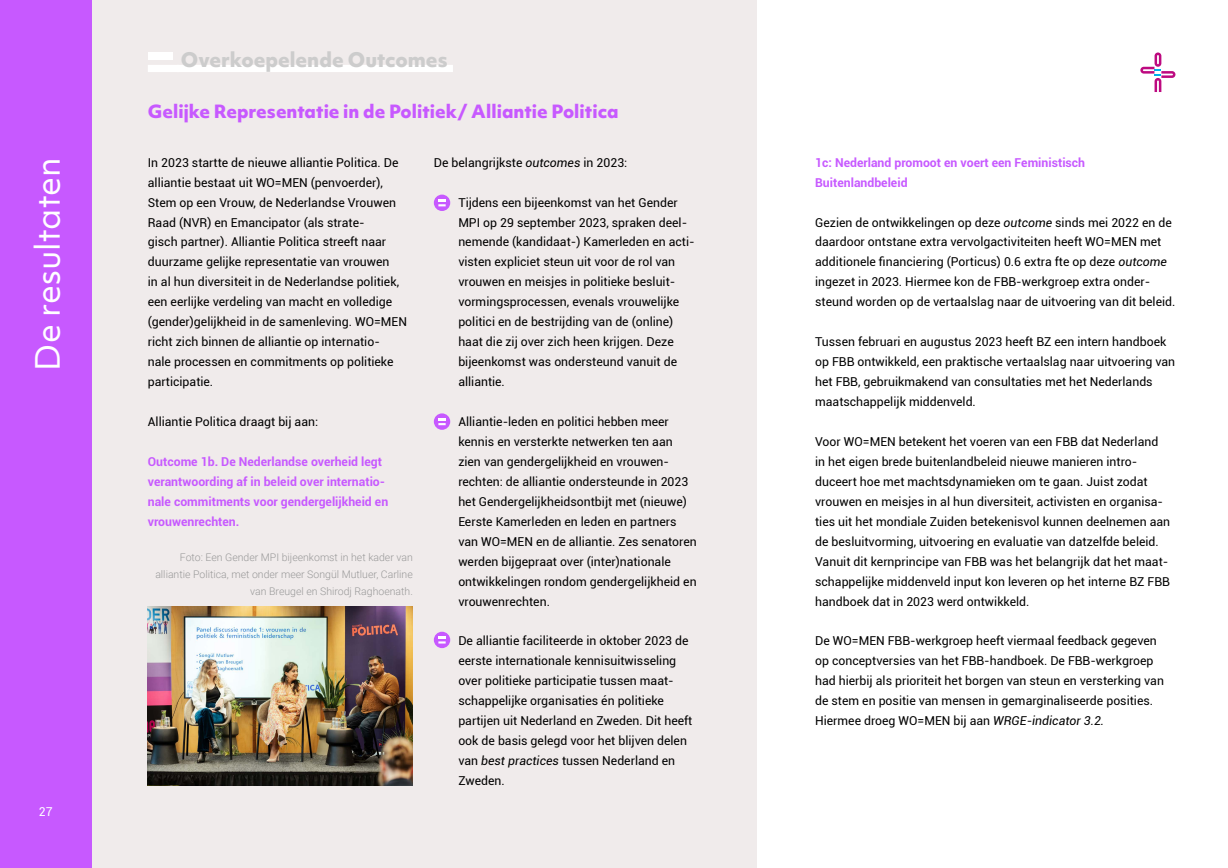
<style>
.page{position:relative;width:1228px;height:868px;background:#fff}
.page>*{position:absolute;margin:0;border:0;box-sizing:border-box;transform-origin:0 0}
.t1{font:32.13px "Objektiv Mk 1";color:#fff}
.t2{font:800 19.29px "Objektiv Mk 1";color:#ccc}
.Tussenkop{font:800 17.5px "Objektiv Mk 1";color:#c759ff}
.Body{font:12.25px/19.9px "Roboto";color:#000}
.Body-2{font:700 12.25px/19.9px "Roboto";color:#c759ff}
.t3{font:12.25px "Roboto";color:#fff}
.Body-3{font:300 10.5px/17.1px "Roboto";color:#999;text-align:right}
.s1{font-style:italic}
</style>
<div class="page">
<div style="left:0;top:0;width:757px;height:868px;background:#f0ebeb"></div>
<div style="left:0;top:0;width:92px;height:868px;background:#c759ff"></div>
<div style="left:148px;top:52px;width:24px;height:8px;background:#fff"></div>
<div style="left:148px;top:65px;width:31px;height:7px;background:#fff"></div>
<div style="left:177px;top:65px;width:276px;height:7px;background:#fff"></div>
<img style="left:148px;top:606px;width:265px;height:179px">
<div style="left:434px;top:195px;width:16px;height:16px;background:#c759ff;border-radius:50%"></div>
<svg style="left:438px;top:199px;width:8px;height:7px"></svg>
<div style="left:434px;top:413px;width:16px;height:17px;background:#c759ff;border-radius:50%"></div>
<svg style="left:438px;top:418px;width:8px;height:7px"></svg>
<div style="left:434px;top:632px;width:16px;height:16px;background:#c759ff;border-radius:50%"></div>
<svg style="left:438px;top:636px;width:8px;height:8px"></svg>
<svg style="left:1140px;top:53px;width:35px;height:39px"></svg>
<p class="t2" style="left:181px;top:46px;width:268px">Overkoepelende Outcomes</p>
<p class="Tussenkop" style="left:148px;top:99px;width:472px">Gelijke Representatie in de Politiek/ Alliantie Politica</p>
<p class="t1" style="left:25px;top:371px;width:215px;rotate:-90deg">De resultaten</p>
<p class="Body" style="left:148px;top:152px;width:261px">In 2023 startte de nieuwe alliantie Politica. De alliantie bestaat uit WO=MEN (penvoerder), Stem op een Vrouw, de Nederlandse Vrouwen Raad (NVR) en Emancipator (als strate-<br>gisch partner). Alliantie Politica streeft naar duurzame gelijke representatie van vrouwen<br>in al hun diversiteit in de Nederlandse politiek, een eerlijke verdeling van macht en volledige (gender)gelijkheid in de samenleving. WO=MEN richt zich binnen de alliantie op internatio-<br>nale processen en commitments op politieke participatie.</p>
<p class="Body" style="left:148px;top:411px;width:172px">Alliantie Politica draagt bij aan:</p>
<p class="Body-2" style="left:148px;top:451px;width:242px">Outcome 1b. De Nederlandse overheid legt verantwoording af in beleid over internatio&shy;nale commitments voor gendergelijkheid en vrouwenrechten.</p>
<p class="t3" style="left:39px;top:803px;width:15px">27</p>
<p class="Body-3" style="left:155px;top:548px;width:259px">Foto: Een Gender MPI bijeenkomst in het kader van alliantie Politica, met onder meer Songül Mutluer, Carline van Breugel en Shirodj Raghoenath.</p>
<p class="Body" style="left:434px;top:152px;width:195px">De belangrijkste <span class="s1">outcomes</span> in 2023:</p>
<p class="Body" style="left:458px;top:192px;width:238px">Tijdens een bijeenkomst van het Gender MPI op 29 september 2023, spraken deel&shy;nemende (kandidaat-) Kamerleden en acti&shy;visten expliciet steun uit voor de rol van vrouwen en meisjes in politieke besluit&shy;vormingsprocessen, evenals vrouwelijke politici en de bestrijding van de (online) haat die zij over zich heen krijgen. Deze bijeenkomst was ondersteund vanuit de alliantie.</p>
<p class="Body" style="left:458px;top:411px;width:240px">Alliantie-leden en politici hebben meer kennis en versterkte netwerken ten aan zien van gendergelijkheid en vrouwen&shy;rechten: de alliantie ondersteunde in 2023 het Gendergelijkheidsontbijt met (nieuwe)<br>Eerste Kamerleden en leden en partners van WO=MEN en de alliantie. Zes senatoren werden bijgepraat over (inter)nationale ontwikkelingen rondom gendergelijkheid en vrouwenrechten.</p>
<p class="Body" style="left:458px;top:631px;width:236px">De alliantie faciliteerde in oktober 2023 de eerste internationale kennisuitwisseling over politieke participatie tussen maat&shy;schappelijke organisaties én politieke partijen uit Nederland en Zweden. Dit heeft ook de basis gelegd voor het blijven delen van <span class="s1">best practices</span> tussen Nederland en Zweden.</p>
<p class="Body-2" style="left:815px;top:152px;width:271px">1c: Nederland promoot en voert een Feministisch<br>Buitenlandbeleid</p>
<p class="Body" style="left:815px;top:212px;width:362px">Gezien de ontwikkelingen op deze <span class="s1">outcome</span> sinds mei 2022 en de daardoor ontstane extra vervolgactiviteiten heeft WO=MEN met additionele financiering (Porticus) 0.6 extra fte op deze <span class="s1">outcome </span>ingezet in 2023. Hiermee kon de FBB-werkgroep extra onder&shy;steund worden op de vertaalslag naar de uitvoering van dit beleid.</p>
<p class="Body" style="left:815px;top:331px;width:361px">Tussen februari en augustus 2023 heeft BZ een intern handboek op FBB ontwikkeld, een praktische vertaalslag naar uitvoering van het FBB, gebruikmakend van consultaties met het Nederlands maatschappelijk middenveld.</p>
<p class="Body" style="left:815px;top:431px;width:356px">Voor WO=MEN betekent het voeren van een FBB dat Nederland in het eigen brede buitenlandbeleid nieuwe manieren intro&shy;duceert hoe met machtsdynamieken om te gaan. Juist zodat vrouwen en meisjes in al hun diversiteit, activisten en organisa&shy;ties uit het mondiale Zuiden betekenisvol kunnen deelnemen aan de besluitvorming, uitvoering en evaluatie van datzelfde beleid.<br>Vanuit dit kernprincipe van FBB was het belangrijk dat het maat&shy;schappelijke middenveld input kon leveren op het interne BZ FBB handboek dat in 2023 werd ontwikkeld.</p>
<p class="Body" style="left:815px;top:631px;width:350px">De WO=MEN FBB-werkgroep heeft viermaal feedback gegeven op conceptversies van het FBB-handboek. De FBB-werkgroep had hierbij als prioriteit het borgen van steun en versterking van de stem en positie van mensen in gemarginaliseerde posities.<br>Hiermee droeg WO=MEN bij aan <span class="s1">WRGE-indicator 3.2.</span></p>
</div>
